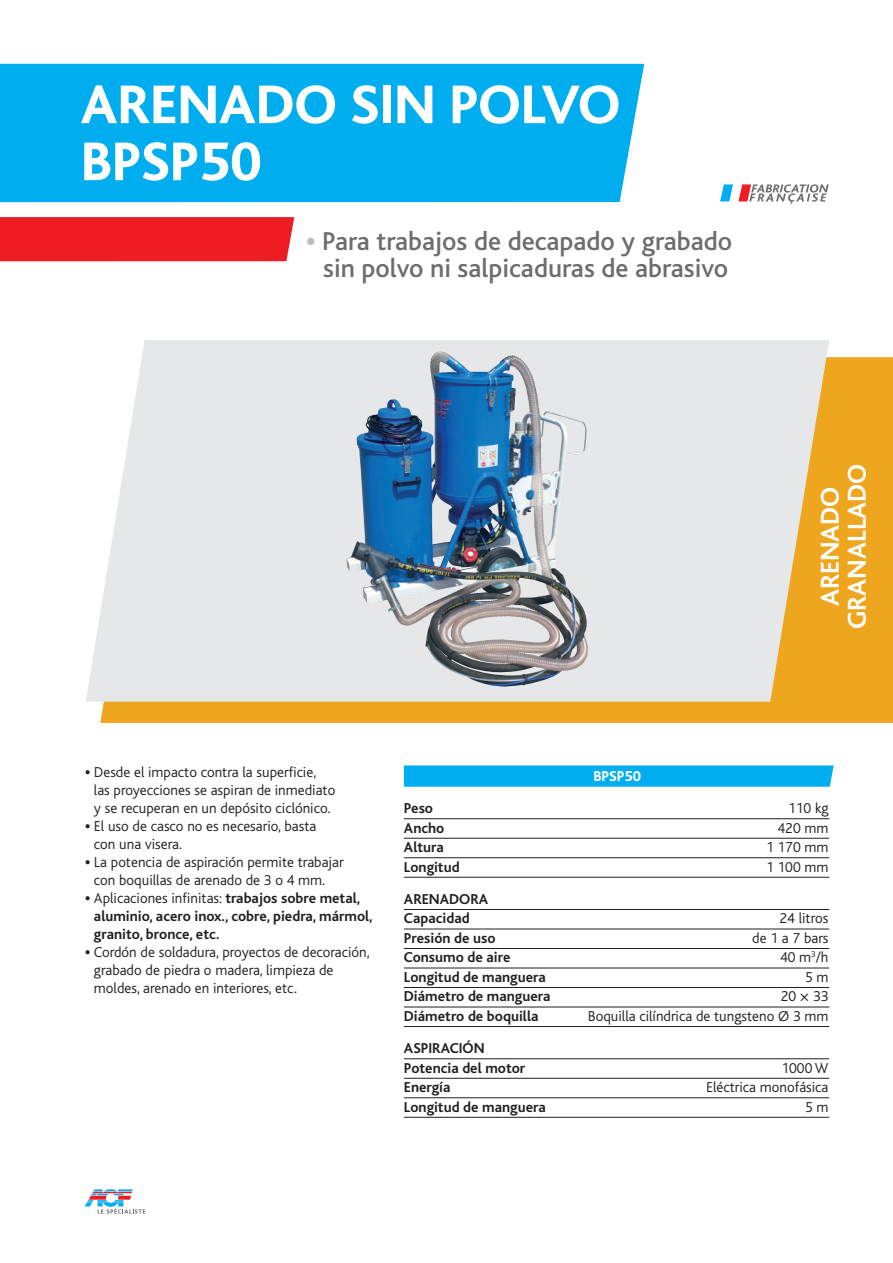
<style>
.page{position:relative;width:893px;height:1263px;background:#fff}
.page>*{position:absolute;margin:0;border:0;box-sizing:border-box;transform-origin:0 0}
.t1{font:800 57px/57px "Bliss";color:#fff}
.t2{font:500 27px/27px "Bliss";color:#6c6d70;text-align:center}
.t3{font:700 27px/27px "Bliss";color:#fff;text-align:center}
.t4{font:300 15px/18px "Bliss";color:#231f20}
.t5{font:700 15px/18px "Bliss";color:#231f20}
.t6{font:800 15px "Bliss";color:#fff}
.s1{font-weight:800;color:#bcbdc0}
.s2{font-weight:800}
.s3{font-weight:300}
</style>
<div class="page">
<div style="left:100px;top:357px;width:793px;height:366px;background:#eea61f"></div>
<svg style="left:86px;top:340px;width:743px;height:362px;background:#d3d4d4"></svg>
<div style="left:0;top:64px;width:644px;height:138px;background:#00aeef"></div>
<div style="left:0;top:217px;width:294px;height:44px;background:#ee1d23"></div>
<svg style="left:404px;top:765px;width:430px;height:22px;background:#09b0ef"></svg>
<svg style="left:84px;top:1189px;width:62px;height:25px"></svg>
<img style="left:351px;top:352px;width:88px;height:205px">
<hr style="left:404px;top:818px;width:425px;height:1px;background:#231f20">
<hr style="left:404px;top:838px;width:425px;height:1px;background:#231f20">
<hr style="left:404px;top:857px;width:425px;height:1px;background:#231f20">
<hr style="left:404px;top:877px;width:425px;height:1px;background:#231f20">
<hr style="left:404px;top:909px;width:425px;height:1px;background:#231f20">
<hr style="left:404px;top:929px;width:425px;height:1px;background:#231f20">
<hr style="left:404px;top:948px;width:425px;height:1px;background:#231f20">
<hr style="left:404px;top:968px;width:425px;height:1px;background:#231f20">
<hr style="left:404px;top:987px;width:425px;height:1px;background:#231f20">
<hr style="left:404px;top:1007px;width:425px;height:1px;background:#231f20">
<hr style="left:404px;top:1026px;width:425px;height:1px;background:#231f20">
<hr style="left:404px;top:1058px;width:425px;height:1px;background:#231f20">
<hr style="left:404px;top:1078px;width:425px;height:1px;background:#231f20">
<hr style="left:404px;top:1097px;width:425px;height:1px;background:#231f20">
<hr style="left:404px;top:1117px;width:425px;height:1px;background:#231f20">
<svg style="left:720px;top:184px;width:109px;height:20px"></svg>
<h1 class="t1" style="left:81px;top:77px;width:541px">ARENADO SIN POLVO<br>BPSP50</h1>
<h2 class="t2" style="left:306px;top:228px;width:428px"><span class="s1">•</span> Para trabajos de decapado y grabado sin polvo ni salpicaduras de abrasivo</h2>
<h2 class="t3" style="left:817px;top:629px;width:167px;rotate:-90deg">ARENADO<br>GRANALLADO</h2>
<p class="t4" style="left:94px;top:763px;width:243px;text-indent:-9px"><span class="s2">•</span> Desde el impacto contra la superficie, las proyecciones se aspiran de inmediato y se recuperan en un depósito ciclónico.</p>
<p class="t4" style="left:94px;top:817px;width:224px;text-indent:-9px"><span class="s2">•</span> El uso de casco no es necesario, basta con una visera.</p>
<p class="t4" style="left:94px;top:853px;width:251px;text-indent:-9px"><span class="s2">•</span> La potencia de aspiración permite trabajar con boquillas de arenado de 3 o 4 mm.</p>
<p class="t5" style="left:94px;top:889px;width:280px;text-indent:-9px"><span class="s2">•</span> <span class="s3">Aplicaciones infinitas:</span> trabajos sobre metal, aluminio, acero inox., cobre, piedra, mármol, granito, bronce, etc.</p>
<p class="t4" style="left:94px;top:943px;width:277px;text-indent:-9px"><span class="s2">•</span> Cordón de soldadura, proyectos de decoración, grabado de piedra o madera, limpieza de moldes, arenado en interiores, etc.</p>
<p class="t6" style="left:593px;top:768px;width:49px">BPSP50</p>
<p class="t5" style="left:404px;top:799px;width:31px">Peso</p>
<p class="t4" style="left:788px;top:799px;width:42px">110 kg</p>
<p class="t5" style="left:404px;top:819px;width:42px">Ancho</p>
<p class="t4" style="left:778px;top:819px;width:52px">420 mm</p>
<p class="t5" style="left:404px;top:838px;width:41px">Altura</p>
<p class="t4" style="left:766px;top:838px;width:64px">1 170 mm</p>
<p class="t5" style="left:404px;top:858px;width:57px">Longitud</p>
<p class="t4" style="left:766px;top:858px;width:64px">1 100 mm</p>
<p class="t5" style="left:404px;top:889px;width:86px;line-height:19.5px">ARENADORA<br>Capacidad</p>
<p class="t4" style="left:779px;top:910px;width:50px">24 litros</p>
<p class="t5" style="left:404px;top:929px;width:93px">Presión de uso</p>
<p class="t4" style="left:752px;top:929px;width:78px">de 1 a 7 bars</p>
<p class="t5" style="left:404px;top:949px;width:108px">Consumo de aire</p>
<p class="t4" style="left:780px;top:949px;width:50px">40 m<sup>3</sup>/h</p>
<p class="t5" style="left:404px;top:968px;width:143px">Longitud de manguera</p>
<p class="t4" style="left:805px;top:968px;width:25px">5 m</p>
<p class="t5" style="left:404px;top:988px;width:148px">Diámetro de manguera</p>
<p class="t4" style="left:781px;top:988px;width:49px">20 × 33</p>
<p class="t5" style="left:404px;top:1007px;width:136px">Diámetro de boquilla</p>
<p class="t4" style="left:588px;top:1007px;width:242px">Boquilla cilíndrica de tungsteno Ø 3 mm</p>
<p class="t5" style="left:404px;top:1039px;width:123px;line-height:19.5px">ASPIRACIÓN<br>Potencia del motor</p>
<p class="t4" style="left:781px;top:1059px;width:49px">1000 W</p>
<p class="t5" style="left:404px;top:1078px;width:48px">Energía</p>
<p class="t4" style="left:706px;top:1078px;width:124px">Eléctrica monofásica</p>
<p class="t5" style="left:404px;top:1098px;width:143px">Longitud de manguera</p>
<p class="t4" style="left:805px;top:1098px;width:25px">5 m</p>
</div>
